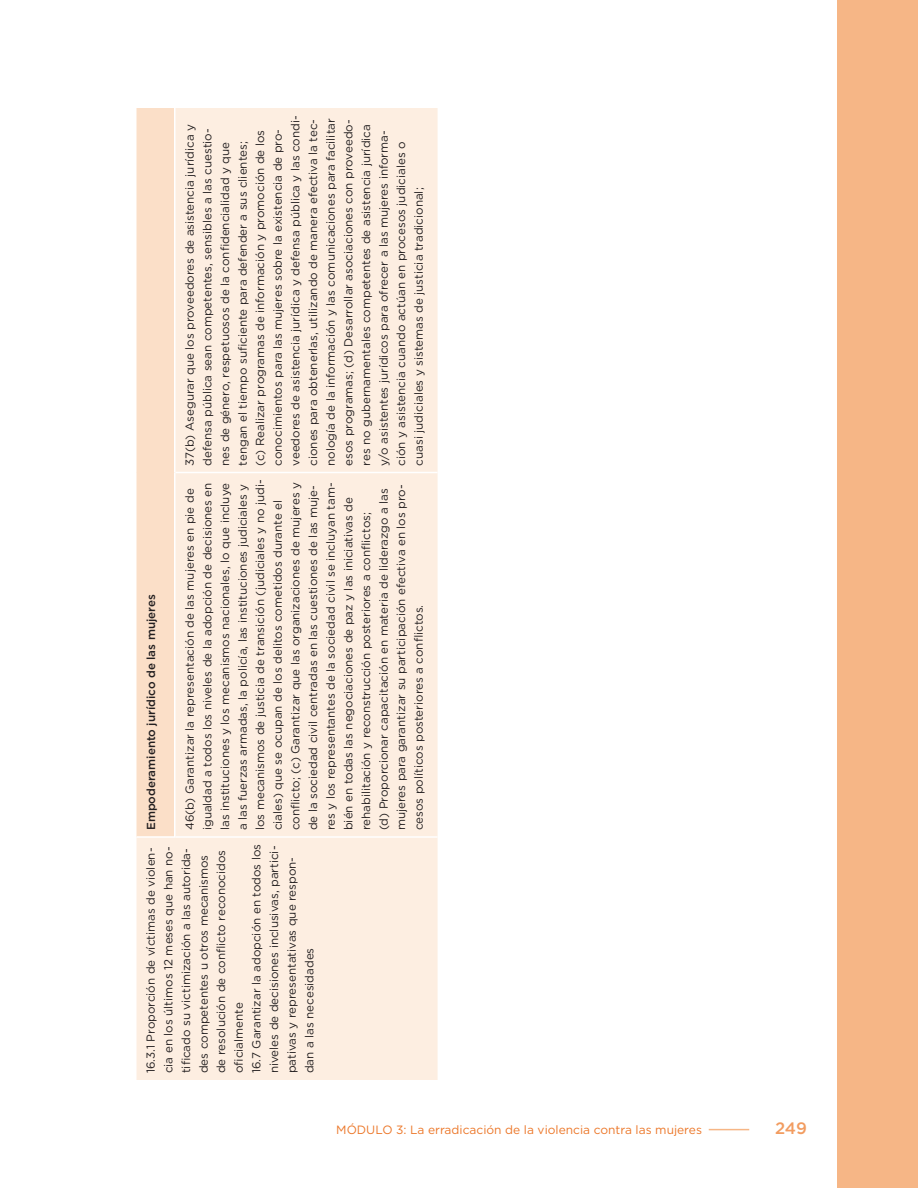
<style>
.page{position:relative;width:918px;height:1188px;background:#fff}
.page>*{position:absolute;margin:0;border:0;box-sizing:border-box;transform-origin:0 0}
.t1{font:500 16.5px "Gotham";color:#f29c60}
.t2{font:12px "Gotham";color:#ec7729}
.table_text{font:11.7px/17.7px "Gotham";color:#231f20}
.table_text-2{font:500 11.7px "Gotham";color:#231f20}
</style>
<div class="page">
<div style="left:837px;top:0;width:81px;height:1188px;background:#f6b686"></div>
<hr style="left:709px;top:1129px;width:40px;height:1px;background:#f6b686">
<div style="left:136px;top:108px;width:302px;height:972px;background:#fdeee1"></div>
<div style="left:136px;top:108px;width:39px;height:729px;background:#fbdfc8"></div>
<hr style="left:174px;top:472px;width:2px;height:366px;background:#fff">
<hr style="left:174px;top:108px;width:2px;height:364px;background:#fff">
<hr style="left:175px;top:472px;width:263px;height:1px;background:#fff">
<hr style="left:136px;top:836px;width:38px;height:2px;background:#fff">
<hr style="left:175px;top:836px;width:263px;height:2px;background:#fff">
<p class="table_text-2" style="left:144px;top:830px;width:237px;rotate:-90deg">Empoderamiento jurídico de las mujeres</p>
<p class="table_text" style="left:181px;top:466px;width:352px;rotate:-90deg">37(b) Asegurar que los proveedores de asistencia jurídica y defensa pública sean competentes, sensibles a las cuestio&shy;nes de género, respetuosos de la confidencialidad y que tengan el tiempo suficiente para defender a sus clientes;<br>(c) Realizar programas de información y promoción de los conocimientos para las mujeres sobre la existencia de pro&shy;veedores de asistencia jurídica y defensa pública y las condi&shy;ciones para obtenerlas, utilizando de manera efectiva la tec&shy;nología de la información y las comunicaciones para facilitar esos programas; (d) Desarrollar asociaciones con proveedo&shy;res no gubernamentales competentes de asistencia jurídica y/o asistentes jurídicos para ofrecer a las mujeres informa&shy;ción y asistencia cuando actúan en procesos judiciales o cuasi judiciales y sistemas de justicia tradicional;</p>
<p class="table_text" style="left:181px;top:830px;width:352px;rotate:-90deg">46(b) Garantizar la representación de las mujeres en pie de igualdad a todos los niveles de la adopción de decisiones en las instituciones y los mecanismos nacionales, lo que incluye a las fuerzas armadas, la policía, las instituciones judiciales y los mecanismos de justicia de transición (judiciales y no judi&shy;ciales) que se ocupan de los delitos cometidos durante el conflicto; (c) Garantizar que las organizaciones de mujeres y de la sociedad civil centradas en las cuestiones de las muje&shy;res y los representantes de la sociedad civil se incluyan tam&shy;bién en todas las negociaciones de paz y las iniciativas de rehabilitación y reconstrucción posteriores a conflictos;<br>(d) Proporcionar capacitación en materia de liderazgo a las mujeres para garantizar su participación efectiva en los pro&shy;cesos políticos posteriores a conflictos.</p>
<p class="table_text" style="left:142px;top:1073px;width:228px;rotate:-90deg">16.3.1 Proporción de víctimas de violen&shy;cia en los últimos 12 meses que han no&shy;tificado su victimización a las autorida&shy;des competentes u otros mecanismos de resolución de conflicto reconocidos oficialmente</p>
<p class="table_text" style="left:247px;top:1073px;width:231px;rotate:-90deg">16.7 Garantizar la adopción en todos los niveles de decisiones inclusivas, partici&shy;pativas y representativas que respon&shy;dan a las necesidades</p>
<p class="t2" style="left:336px;top:1122px;width:367px">MÓDULO 3: La erradicación de la violencia contra las mujeres</p>
<h1 class="t1" style="left:775px;top:1119px;width:33px">249</h1>
</div>
